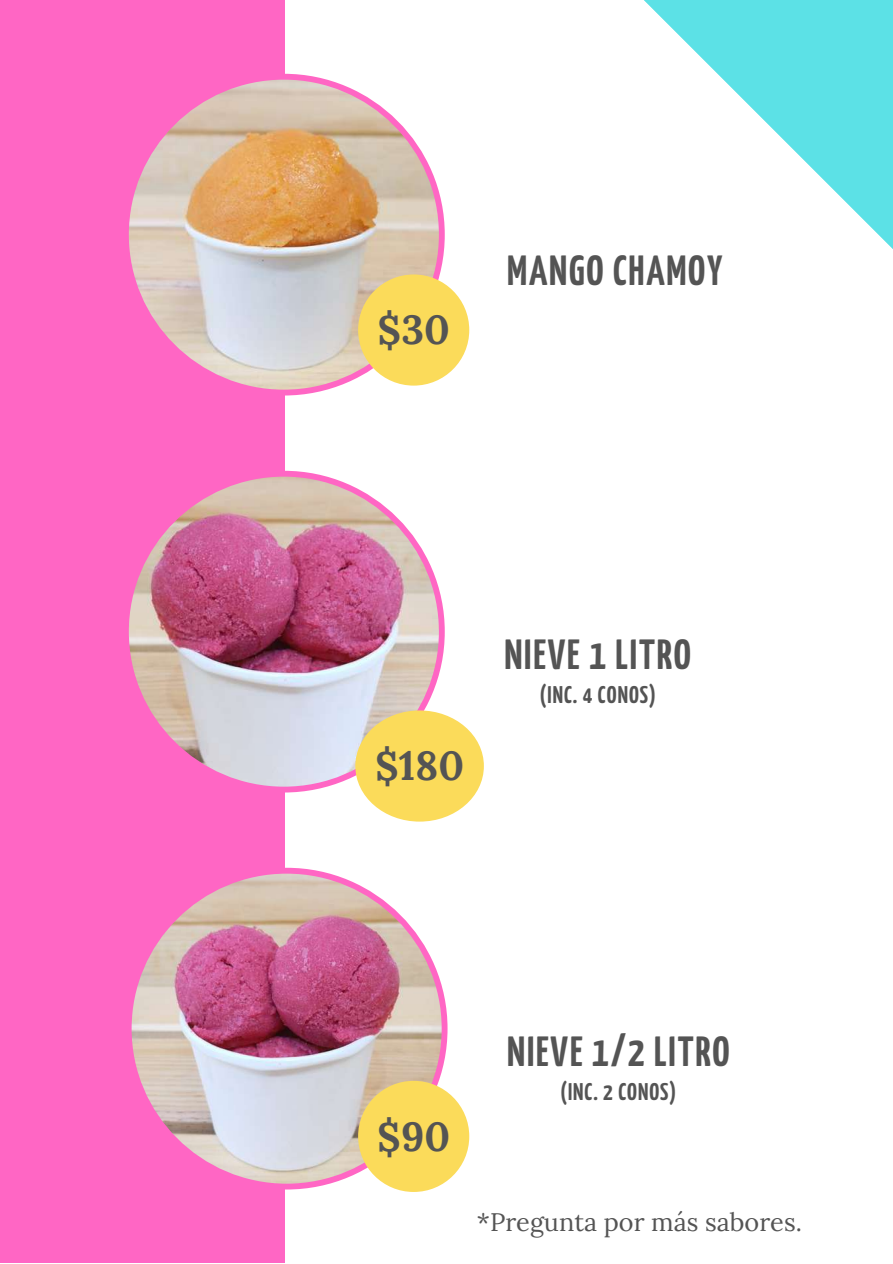
<style>
.page{position:relative;width:893px;height:1264px;background:#fff}
.page>*{position:absolute;margin:0;border:0;box-sizing:border-box;transform-origin:0 0}
.t1{font:700 42px "Yanone Kaffeesatz";letter-spacing:.04em;color:#545454}
.t2{font:700 40.5px "Lora";color:#545454}
.t3{font:25.2px "Lora";color:#545454}
.t4{font:700 24px "Yanone Kaffeesatz";letter-spacing:.04em;color:#545454}
</style>
<div class="page">
<div style="left:0;top:0;width:284px;height:1262px;background:#ff66c4"></div>
<svg style="left:128px;top:74px;width:316px;height:321px"></svg>
<svg style="left:644px;top:0;width:248px;height:248px"></svg>
<div style="left:358px;top:274px;width:111px;height:111px;background:#fbdb5a;border-radius:50%"></div>
<img style="left:131px;top:867px;width:316px;height:322px">
<div style="left:358px;top:1080px;width:111px;height:111px;background:#fbdb5a;border-radius:50%"></div>
<img style="left:128px;top:471px;width:316px;height:321px">
<div style="left:355px;top:710px;width:129px;height:111px;background:#fbdb5a;border-radius:50%"></div>
<p class="t2" style="left:377px;top:303px;width:74px">$30</p>
<p class="t1" style="left:507px;top:254px;width:217px">MANGO CHAMOY</p>
<p class="t2" style="left:375px;top:739px;width:91px">$180</p>
<p class="t1" style="left:504px;top:638px;width:188px">NIEVE 1 LITRO</p>
<p class="t4" style="left:539px;top:685px;width:118px">(INC. 4 CONOS)</p>
<p class="t2" style="left:377px;top:1109px;width:74px">$90</p>
<p class="t1" style="left:507px;top:1035px;width:224px">NIEVE 1/2 LITRO</p>
<p class="t4" style="left:560px;top:1082px;width:118px">(INC. 2 CONOS)</p>
<p class="t3" style="left:477px;top:1205px;width:326px">*Pregunta por más sabores.</p>
</div>
